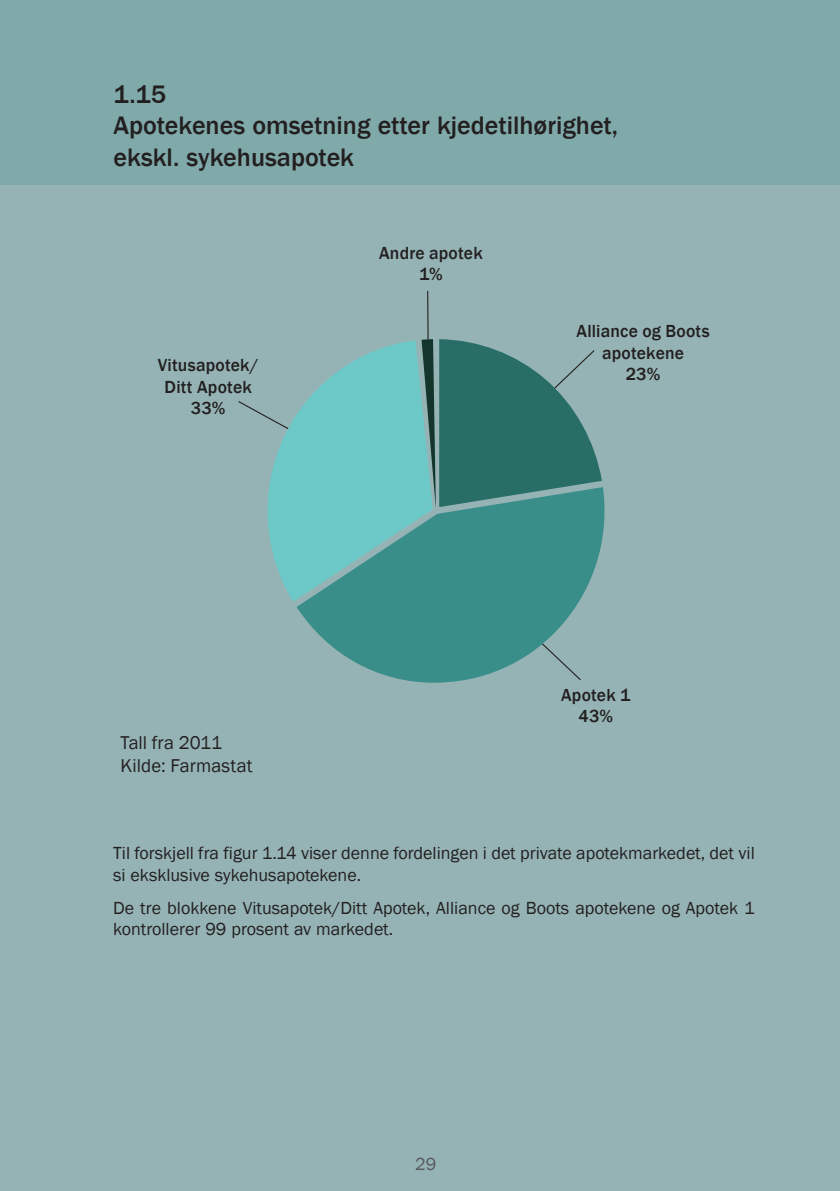
<style>
.page{position:relative;width:840px;height:1191px;background:#fff}
.page>*{position:absolute;margin:0;border:0;box-sizing:border-box;transform-origin:0 0}
.t1{font:500 26px/31.2px "Franklin Gothic";color:#231f20}
.t2{font:19px/23px "Franklin Gothic";letter-spacing:.005em;color:#231f20}
.t3{font:18px/21.6px "Franklin Gothic";color:#231f20}
.t4{font:500 18px/21.6px "Franklin Gothic";letter-spacing:.015em;color:#231f20;text-align:center}
.t5{font:18px "Franklin Gothic";color:#56585c}
</style>
<div class="page">
<div style="left:0;top:184px;width:839px;height:1007px;background:#95b3b5"></div>
<div style="left:0;top:0;width:839px;height:184px;background:#80a9aa"></div>
<svg style="left:237px;top:400px;width:25px;height:31px"></svg>
<hr style="left:427px;top:291px;width:1px;height:49px;background:#231f20">
<svg style="left:262px;top:340px;width:159px;height:261px;background:#78c1c1"></svg>
<svg style="left:296px;top:487px;width:319px;height:195px;background:#549e9c"></svg>
<svg style="left:421px;top:339px;width:180px;height:170px;background:#46807c"></svg>
<h1 class="t1" style="left:113px;top:79px;width:506px">1.15<br>Apotekenes omsetning etter kjedetilhørighet, ekskl. sykehusapotek</h1>
<p class="t4" style="left:158px;top:354px;width:102px">Vitusapotek/<br>Ditt Apotek<br>33%</p>
<p class="t2" style="left:120px;top:731px;width:133px">Tall fra 2011<br>Kilde: Farmastat</p>
<p class="t4" style="left:379px;top:242px;width:105px">Andre apotek<br>1%</p>
<p class="t4" style="left:576px;top:321px;width:135px">Alliance og Boots apotekene<br>23%</p>
<p class="t4" style="left:560px;top:684px;width:71px">Apotek 1<br>43%</p>
<p class="t3" style="left:113px;top:842px;width:642px">Til forskjell fra figur 1.14 viser denne fordelingen i det private apotekmarkedet, det vil si eksklusive sykehusapotekene.</p>
<p class="t3" style="left:113px;top:897px;width:642px">De tre blokkene Vitusapotek/Ditt Apotek, Alliance og Boots apotekene og Apotek 1 kontrollerer 99 prosent av markedet.</p>
<p class="t5" style="left:415px;top:1152px;width:23px">29</p>
</div>
